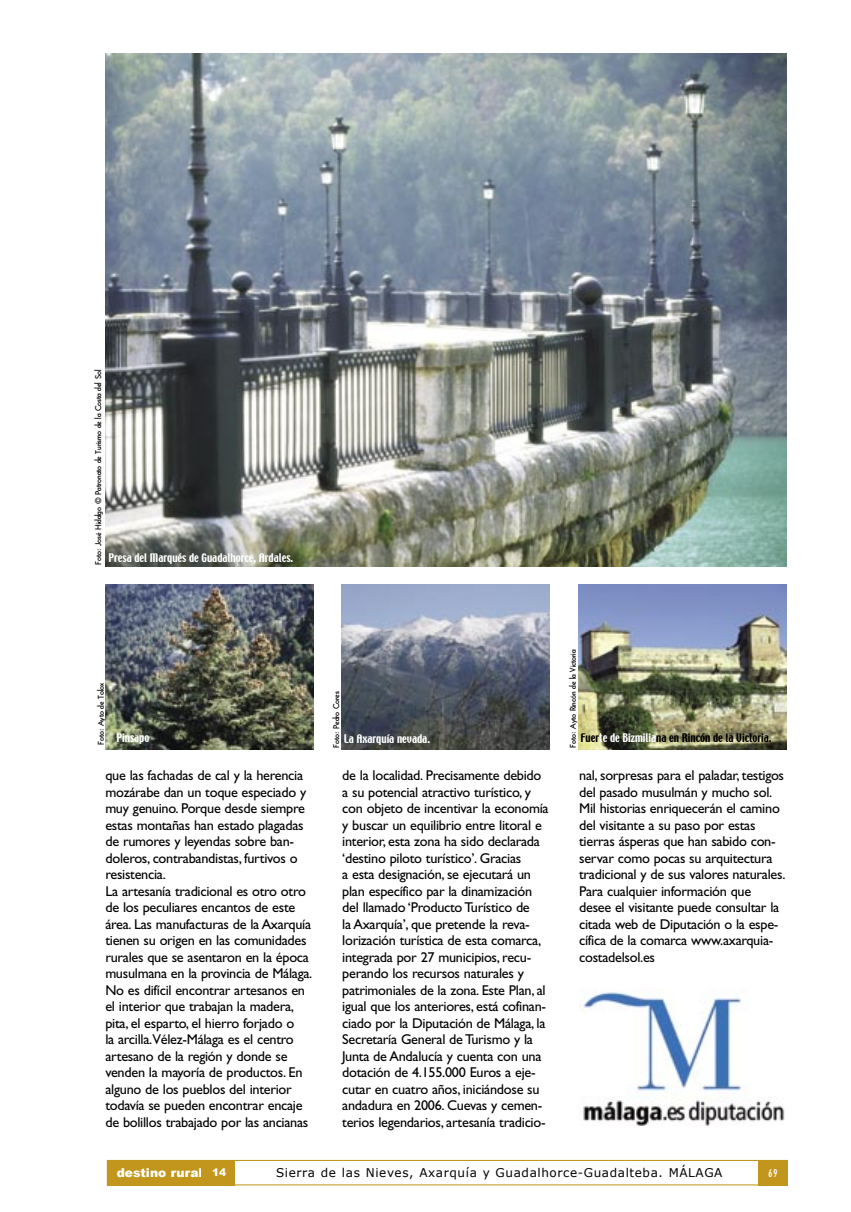
<style>
.page{position:relative;width:851px;height:1212px;background:#fff}
.page>*{position:absolute;margin:0;border:0;box-sizing:border-box;transform-origin:0 0}
.t1{font:14.25px/16.5px "Gill Sans";letter-spacing:-.02em;color:#000}
.t2{font:900 12.15px "Arial";color:#fff}
.t3{font:12px "Verdana";letter-spacing:.05em;color:#000}
.t4{font:condensed 12px "Gill Sans";color:#fff}
.t5{font:10.5px "Techno";color:#fff}
.t6{font:10.5px "Techno";color:#000}
.t7{font:900 10.5px "Arial";color:#fff}
.t8{font:9.75px "Cable";color:#000}
.s1{color:#fff}
</style>
<div class="page">
<div style="left:107px;top:1160px;width:680px;height:25px;border:1px solid #c2961d"></div>
<div style="left:758px;top:1160px;width:29px;height:25px;background:#c2961d"></div>
<div style="left:107px;top:1160px;width:127px;height:25px;background:#c2961d"></div>
<img style="left:105px;top:584px;width:208px;height:165px">
<img style="left:342px;top:584px;width:207px;height:165px">
<img style="left:578px;top:584px;width:208px;height:165px">
<img style="left:105px;top:53px;width:681px;height:513px">
<img style="left:581px;top:988px;width:204px;height:138px">
<p class="t8" style="left:93px;top:565px;width:197px;rotate:-90deg">Foto: José Hidalgo © Patronato de Turismo de la Costa del Sol</p>
<p class="t5" style="left:108px;top:550px;width:186px">Presa del Marqués de Guadalhorce, Ardales.</p>
<p class="t8" style="left:96px;top:745px;width:64px;rotate:-90deg">Foto: Ayto de Tolox</p>
<p class="t5" style="left:116px;top:730px;width:34px">Pinsapo</p>
<p class="t1" style="left:105px;top:767px;width:202px">que las fachadas de cal y la herencia mozárabe dan un toque especiado y muy genuino. Porque desde siempre estas montañas han estado plagadas de rumores y leyendas sobre ban&shy;doleros, contrabandistas, furtivos o resistencia.</p>
<p class="t1" style="left:105px;top:883px;width:208px">La artesanía tradicional es otro otro de los peculiares encantos de este área. Las manufacturas de la Axarquía tienen su origen en las comunidades rurales que se asentaron en la época musulmana en la provincia de Málaga.<br>No es difícil encontrar artesanos en el interior que trabajan la madera, pita, el esparto, el hierro forjado o<br>la arcilla.Vélez-Málaga es el centro artesano de la región y donde se venden la mayoría de productos. En alguno de los pueblos del interior todavía se pueden encontrar encaje de bolillos trabajado por las ancianas</p>
<p class="t8" style="left:331px;top:748px;width:58px;rotate:-90deg">Foto: Pedro Cores</p>
<p class="t5" style="left:344px;top:731px;width:88px">La Axarquía nevada.</p>
<p class="t8" style="left:568px;top:748px;width:100px;rotate:-90deg">Foto: Ayto Rincón de la Victoria</p>
<p class="t6" style="left:580px;top:730px;width:192px">Fuer<span class="s1">te de Bizmilia</span>na en Rincón de la Victoria.</p>
<p class="t1" style="left:342px;top:767px;width:208px">de la localidad. Precisamente debido a su potencial atractivo turístico, y con objeto de incentivar la economía y buscar un equilibrio entre litoral e interior, esta zona ha sido declarada ‘destino piloto turístico’. Gracias<br>a esta designación, se ejecutará un plan específico par la dinamización del llamado ‘Producto Turístico de<br>la Axarquía’, que pretende la reva&shy;lorización turística de esta comarca, integrada por 27 municipios, recu&shy;perando los recursos naturales y patrimoniales de la zona. Este Plan, al igual que los anteriores, está cofinan&shy;ciado por la Diputación de Málaga, la Secretaría General de Turismo y la Junta de Andalucía y cuenta con una dotación de 4.155.000 Euros a eje&shy;cutar en cuatro años, iniciándose su andadura en 2006. Cuevas y cemen&shy;terios legendarios, artesanía tradicio-</p>
<p class="t1" style="left:579px;top:767px;width:208px">nal, sorpresas para el paladar, testigos del pasado musulmán y mucho sol.<br>Mil historias enriquecerán el camino del visitante a su paso por estas tierras ásperas que han sabido con&shy;servar como pocas su arquitectura tradicional y de sus valores naturales.</p>
<p class="t1" style="left:579px;top:883px;width:202px">Para cualquier información que desee el visitante puede consultar la citada web de Diputación o la espe&shy;cífica de la comarca www.axarquia&shy;costadelsol.es</p>
<p class="t2" style="left:117px;top:1166px;width:95px">destino rurals</p>
<p class="t7" style="left:212px;top:1167px;width:16px">14</p>
<p class="t3" style="left:276px;top:1165px;width:448px">Sierra de las Nieves, Axarquía y Guadalhorce-Guadalteba. MÁLAGA</p>
<p class="t4" style="left:768px;top:1166px;width:11px">69</p>
</div>
